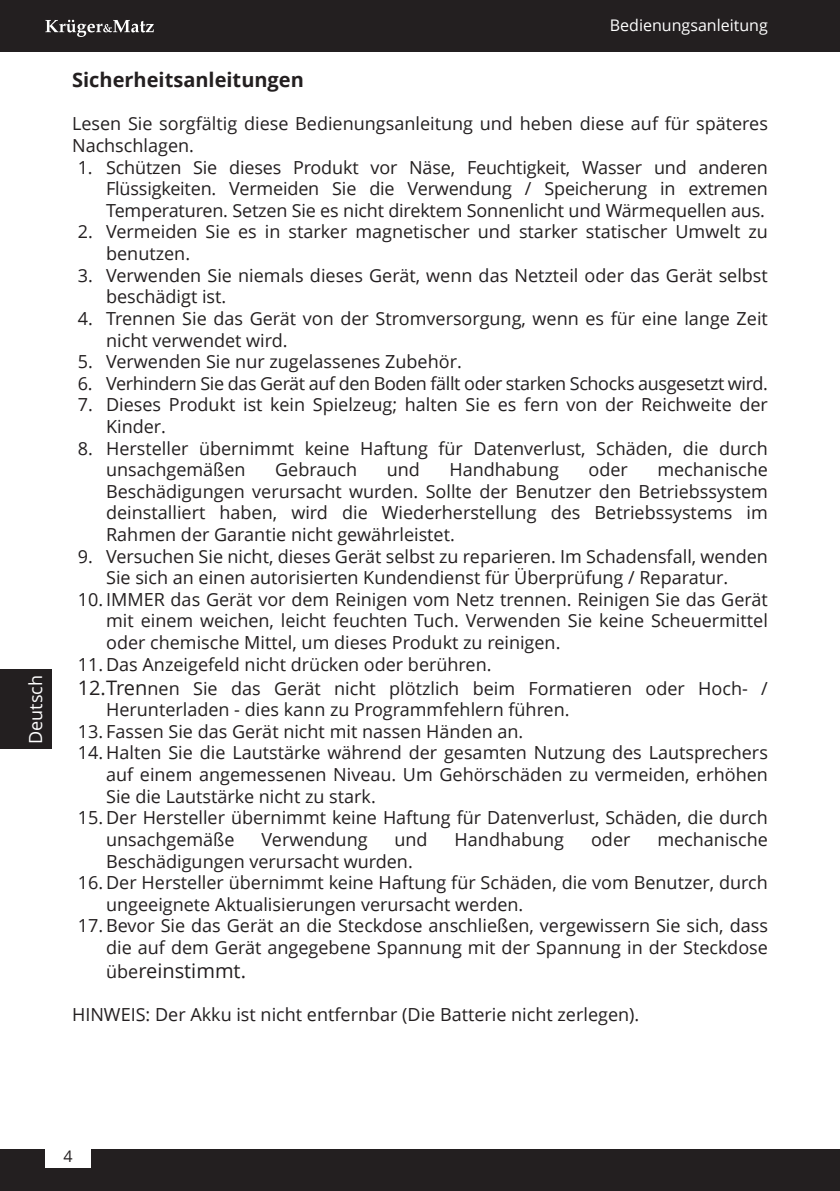
<style>
.page{position:relative;width:840px;height:1191px;background:#fff}
.page>*{position:absolute;margin:0;border:0;box-sizing:border-box;transform-origin:0 0}
.t1{font:700 20px "Open Sans";color:#231f20}
.t2{font:20px "Open Sans";color:#231f20}
.t3{font:18px/21.6px "Open Sans";color:#231f20}
.t4{font:18px "Open Sans";letter-spacing:-.02em;color:#231f20}
.t5{font:18px "Open Sans";color:#fff}
.t6{font:16px "Open Sans";color:#fff}
.t7{font:16px "Open Sans";color:#231f20}
.s1{font-size:20px}
.s2{font-size:18px}
</style>
<div class="page">
<hr style="left:839px;top:1149px;width:1px;height:42px;background:#231f20">
<div style="left:0;top:1149px;width:839px;height:42px;background:#231f20"></div>
<hr style="left:839px;top:0;width:1px;height:51px;background:#231f20">
<div style="left:0;top:0;width:839px;height:51px;background:#231f20"></div>
<svg style="left:45px;top:20px;width:109px;height:17px"></svg>
<div style="left:45px;top:1144px;width:46px;height:24px;background:#fff"></div>
<div style="left:0;top:670px;width:51px;height:79px;background:#231f20"></div>
<p class="t5" style="left:28px;top:744px;width:70px;rotate:-90deg">Deutsch</p>
<p class="t6" style="left:609px;top:18px;width:159px">Bedienungsanleitung</p>
<p class="t1" style="left:72px;top:72px;width:233px">Sicherheitsanleitungen</p>
<p class="t3" style="left:72px;top:115px;width:697px">Lesen Sie sorgfältig diese Bedienungsanleitung und heben diese auf für späteres<br>Nachschlagen.</p>
<p class="t3" style="left:106px;top:158px;width:663px;text-align:justify;text-indent:-28px">1. Schützen Sie dieses Produkt vor Näse, Feuchtigkeit, Wasser und anderen Flüssigkeiten. Vermeiden Sie die Verwendung / Speicherung in extremen Temperaturen. Setzen Sie es nicht direktem Sonnenlicht und Wärmequellen aus.</p>
<p class="t3" style="left:106px;top:223px;width:663px;text-indent:-28px">2. Vermeiden Sie es in starker magnetischer und starker statischer Umwelt zu benutzen.</p>
<p class="t3" style="left:106px;top:266px;width:663px;text-indent:-28px">3. Verwenden Sie niemals dieses Gerät, wenn das Netzteil oder das Gerät selbst beschädigt ist.</p>
<p class="t3" style="left:106px;top:309px;width:663px;text-indent:-28px">4. Trennen Sie das Gerät von der Stromversorgung, wenn es für eine lange Zeit nicht verwendet wird.</p>
<p class="t3" style="left:78px;top:352px;width:385px">5. Verwenden Sie nur zugelassenes Zubehör.</p>
<p class="t4" style="left:78px;top:376px;width:691px">6. Verhindern Sie das Gerät auf den Boden fällt oder starken Schocks ausgesetzt wird.</p>
<p class="t3" style="left:106px;top:396px;width:663px;text-indent:-28px">7. Dieses Produkt ist kein Spielzeug; halten Sie es fern von der Reichweite der<br>Kinder.</p>
<p class="t3" style="left:106px;top:439px;width:663px;text-indent:-28px">8. Hersteller übernimmt keine Haftung für Datenverlust, Schäden, die durch unsachgemäßen</p>
<p class="t3" style="left:106px;top:460px;width:663px;text-align:justify;text-indent:551px">mechanische Beschädigungen verursacht wurden. Sollte der Benutzer den Betriebssystem deinstalliert haben, wird die Wiederherstellung des Betriebssystems im Rahmen der Garantie nicht gewährleistet.</p>
<p class="t3" style="left:106px;top:547px;width:663px;text-indent:-28px">9. Versuchen Sie nicht, dieses Gerät selbst zu reparieren. Im Schadensfall, wenden<br>Sie sich an einen autorisierten Kundendienst für Überprüfung / Reparatur.</p>
<p class="t3" style="left:106px;top:590px;width:663px;text-align:justify;text-indent:-28px">10. IMMER das Gerät vor dem Reinigen vom Netz trennen. Reinigen Sie das Gerät mit einem weichen, leicht feuchten Tuch. Verwenden Sie keine Scheuermittel oder chemische Mittel, um dieses Produkt zu reinigen.</p>
<p class="t3" style="left:78px;top:654px;width:691px;line-height:24px">11. Das Anzeigefeld nicht drücken oder berühren.<br><span class="s1">12.Tren</span>nen Sie das Gerät nicht plötzlich beim Formatieren oder Hoch- /</p>
<p class="t3" style="left:106px;top:700px;width:464px">Herunterladen - dies kann zu Programmfehlern führen.</p>
<p class="t3" style="left:78px;top:722px;width:447px">13. Fassen Sie das Gerät nicht mit nassen Händen an.</p>
<p class="t3" style="left:106px;top:744px;width:663px;text-align:justify;text-indent:-28px">14. Halten Sie die Lautstärke während der gesamten Nutzung des Lautsprechers auf einem angemessenen Niveau. Um Gehörschäden zu vermeiden, erhöhen Sie die Lautstärke nicht zu stark.</p>
<p class="t3" style="left:106px;top:808px;width:663px;text-indent:-28px">15. Der Hersteller übernimmt keine Haftung für Datenverlust, Schäden, die durch unsachgemäße</p>
<p class="t3" style="left:275px;top:460px;width:83px">Gebrauch</p>
<p class="t3" style="left:386px;top:460px;width:35px">und</p>
<p class="t3" style="left:449px;top:460px;width:111px">Handhabung</p>
<p class="t3" style="left:588px;top:460px;width:41px">oder</p>
<p class="t3" style="left:261px;top:830px;width:107px">Verwendung</p>
<p class="t3" style="left:394px;top:830px;width:35px">und</p>
<p class="t3" style="left:454px;top:830px;width:111px">Handhabung</p>
<p class="t3" style="left:590px;top:830px;width:41px">oder</p>
<p class="t3" style="left:657px;top:830px;width:112px">mechanische</p>
<p class="t3" style="left:106px;top:852px;width:308px">Beschädigungen verursacht wurden.</p>
<p class="t3" style="left:106px;top:873px;width:663px;text-indent:-28px">16. Der Hersteller übernimmt keine Haftung für Schäden, die vom Benutzer, durch ungeeignete Aktualisierungen verursacht werden.</p>
<p class="t3" style="left:78px;top:916px;width:691px;text-align:right">17. Bevor Sie das Gerät an die Steckdose anschließen, vergewissern Sie sich, dass die auf dem Gerät angegebene Spannung mit der Spannung in der Steckdose</p>
<p class="t2" style="left:106px;top:962px;width:141px"><span class="s2">übe</span>reinstimmt.</p>
<p class="t3" style="left:72px;top:1005px;width:568px">HINWEIS: Der Akku ist nicht entfernbar (Die Batterie nicht zerlegen).</p>
<p class="t7" style="left:63px;top:1149px;width:11px">4</p>
</div>
